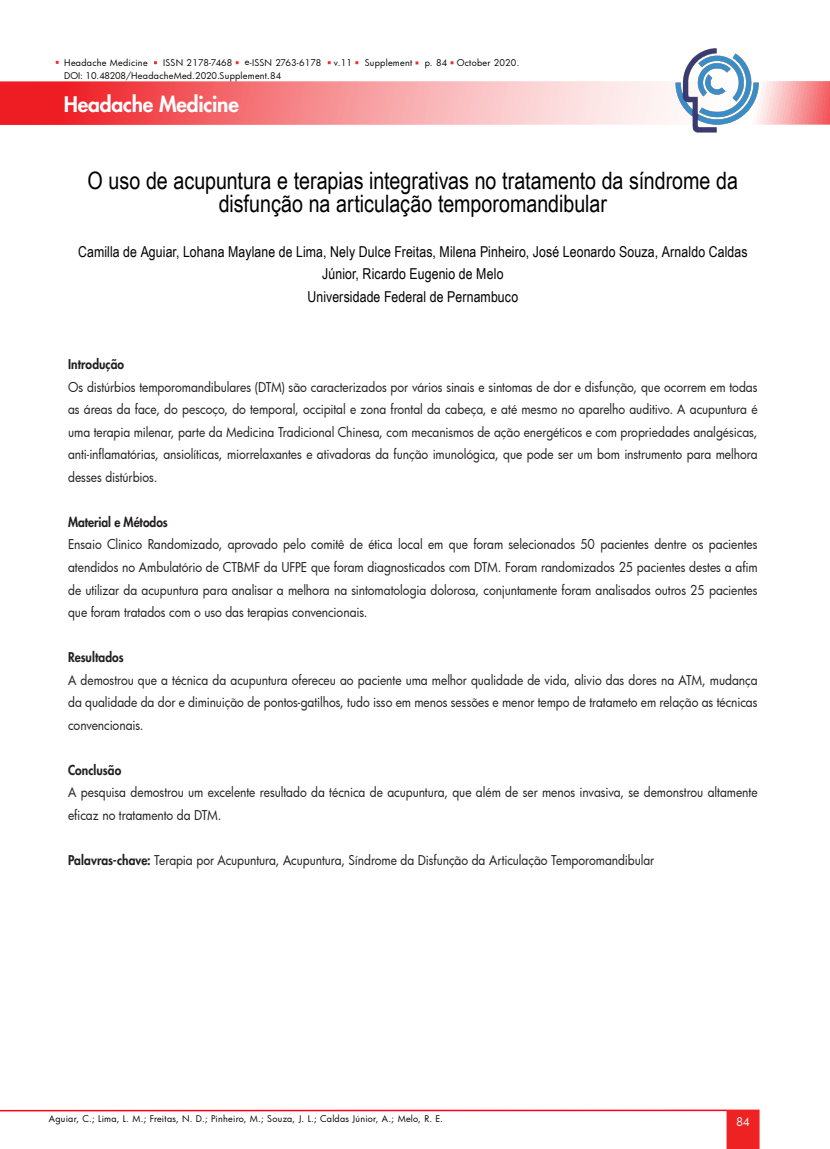
<style>
.page{position:relative;width:830px;height:1149px;background:#fff}
.page>*{position:absolute;margin:0;border:0;box-sizing:border-box;transform-origin:0 0}
.texto{font:24px/22.5px "Arial Narrow";color:#000;text-align:center}
.t1{font:800 21px "Futura";letter-spacing:-.01em;color:#fff}
.texto-2{font:15px/22.5px "Arial Narrow";letter-spacing:.005em;color:#000;text-align:center}
.t2{font:13.2px/22.5px "Futura";letter-spacing:-.005em;color:#231f20;text-align:justify;scale:.91 1}
.t3{font:800 13.2px "Futura";letter-spacing:.005em;color:#231f20;scale:.91 1}
.t4{font:11.55px "Futura";color:#fff}
.t5{font:9px "Futura";letter-spacing:.03em;color:#040503}
.t6{font:9px "Futura";letter-spacing:-.005em;color:#040503}
.t7{font:9px "Futura";letter-spacing:.01em;color:#040503}
.s1{font-style:inherit}
.s2{font-weight:800}
</style>
<div class="page">
<svg style="left:0;top:81px;width:829px;height:44px;background:#f69092"></svg>
<svg style="left:726px;top:1109px;width:33px;height:39px"></svg>
<hr style="left:0;top:1109px;width:726px;height:1px;background:#ff001b">
<img style="left:674px;top:48px;width:85px;height:85px">
<p class="t5" style="left:64px;top:56px;width:85px">Headache Medicine</p>
<p class="t7" style="left:163px;top:56px;width:71px">ISSN 2178-7468</p>
<p class="t6" style="left:245px;top:56px;width:78px">e-ISSN 2763-6178</p>
<p class="t5" style="left:334px;top:56px;width:20px">v.11</p>
<p class="t5" style="left:364px;top:56px;width:49px">Supplement</p>
<p class="t5" style="left:424px;top:56px;width:96px">p. 84 October 2020.</p>
<p class="t5" style="left:64px;top:70px;width:218px"><span class="s1">DOI: 10.48208/</span>HeadacheMed.<span class="s1">2020.</span>Supplement.84</p>
<h2 class="t1" style="left:64px;top:91px;width:176px">Headache Medicine</h2>
<p class="texto" style="left:87px;top:168px;width:651px">O uso de acupuntura e terapias integrativas no tratamento da síndrome da disfunção na articulação temporomandibular</p>
<p class="texto-2" style="left:78px;top:239px;width:670px">Camilla de Aguiar, Lohana Maylane de Lima, Nely Dulce Freitas, Milena Pinheiro, José Leonardo Souza, Arnaldo Caldas<br>Júnior, Ricardo Eugenio de Melo</p>
<p class="texto-2" style="left:307px;top:284px;width:212px">Universidade Federal de Pernambuco</p>
<p class="t3" style="left:68px;top:356px;width:63px">Introdução</p>
<p class="t2" style="left:68px;top:375px;width:758px">Os distúrbios temporomandibulares (DTM) são caracterizados por vários sinais e sintomas de dor e disfunção, que ocorrem em todas as áreas da face, do pescoço, do temporal, occipital e zona frontal da cabeça, e até mesmo no aparelho auditivo. A acupuntura é uma terapia milenar, parte da Medicina Tradicional Chinesa, com mecanismos de ação energéticos e com propriedades analgésicas, anti-inflamatórias, ansiolíticas, miorrelaxantes e ativadoras da função imunológica, que pode ser um bom instrumento para melhora desses distúrbios.</p>
<p class="t3" style="left:68px;top:513px;width:111px">Material e Métodos</p>
<p class="t2" style="left:68px;top:533px;width:758px">Ensaio Clinico Randomizado, aprovado pelo comitê de ética local em que foram selecionados 50 pacientes dentre os pacientes atendidos no Ambulatório de CTBMF da UFPE que foram diagnosticados com DTM. Foram randomizados 25 pacientes destes a afim de utilizar da acupuntura para analisar a melhora na sintomatologia dolorosa, conjuntamente foram analisados outros 25 pacientes que foram tratados com o uso das terapias convencionais.</p>
<p class="t3" style="left:68px;top:648px;width:63px">Resultados</p>
<p class="t2" style="left:68px;top:668px;width:759px">A demostrou que a técnica da acupuntura ofereceu ao paciente uma melhor qualidade de vida, alivio das dores na ATM, mudança da qualidade da dor e diminuição de pontos-gatilhos, tudo isso em menos sessões e menor tempo de tratameto em relação as técnicas convencionais.</p>
<p class="t3" style="left:68px;top:761px;width:60px">Conclusão</p>
<p class="t2" style="left:68px;top:780px;width:758px">A pesquisa demostrou um excelente resultado da técnica de acupuntura, que além de ser menos invasiva, se demonstrou altamente eficaz no tratamento da DTM.</p>
<p class="t2" style="left:68px;top:848px;width:645px"><span class="s2">Palavras-chave:</span> Terapia por Acupuntura, Acupuntura, Síndrome da Disfunção da Articulação Temporomandibular</p>
<p class="t5" style="left:49px;top:1111px;width:395px">Aguiar, C.; Lima, L. M.; Freitas, N. D.; Pinheiro, M.; Souza, J. L.; Caldas Júnior, A.; Melo, R. E.</p>
<p class="t4" style="left:735px;top:1113px;width:16px">84</p>
</div>
